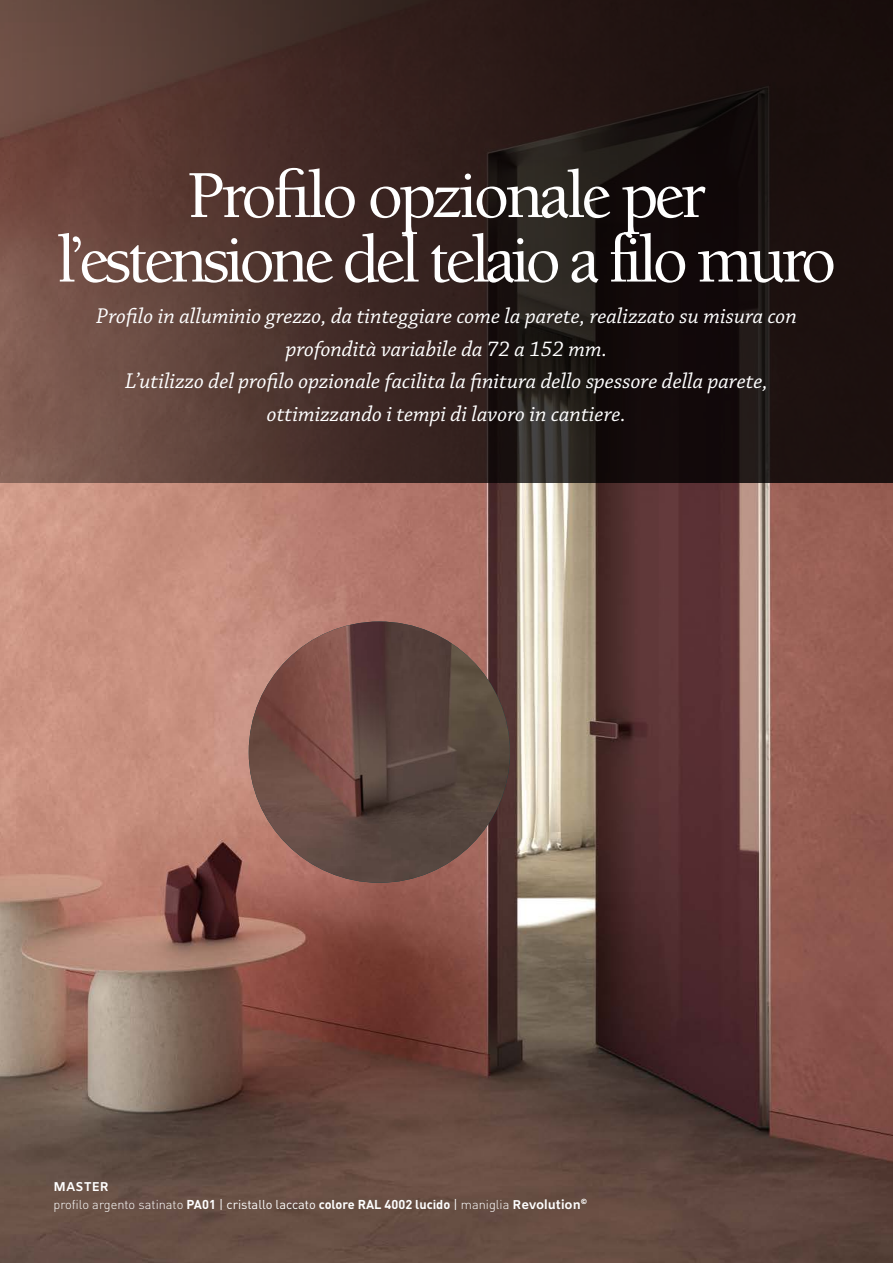
<style>
.page{position:relative;width:893px;height:1263px;background:#fff}
.page>*{position:absolute;margin:0;border:0;box-sizing:border-box;transform-origin:0 0}
.t1{font:500 69px/64.5px "Berkeley";letter-spacing:-.07em;color:#fff;text-align:center}
.t2{font:italic 22.5px/32.5px "Chaparral Pro";color:#fff;text-align:center}
.t3{font:300 12.75px "DIN Pro";color:#fff}
.t4{font:700 12.75px "Amiko";color:#fff}
.s1{font-weight:700}
.s2{font-weight:400}
.s3{font-family:"Amiko";font-weight:700}
</style>
<div class="page">
<img style="left:0;top:483px;width:893px;height:780px">
<svg style="left:0;top:0;width:893px;height:483px;background:#392622"></svg>
<img style="left:249px;top:621px;width:261px;height:262px;border-radius:131px">
<h1 class="t1" style="left:56px;top:164px;width:781px">Profilo opzionale per l’estensione del telaio a filo muro</h1>
<p class="t2" style="left:96px;top:301px;width:702px">Profilo in alluminio grezzo, da tinteggiare come la parete, realizzato su misura con profondità variabile da 72 a 152 mm.<br>L’utilizzo del profilo opzionale facilita la finitura dello spessore della parete, ottimizzando i tempi di lavoro in cantiere.</p>
<p class="t4" style="left:54px;top:1179px;width:57px">MASTER</p>
<p class="t3" style="left:54px;top:1195px;width:535px">profilo argento satinato <span class="s1">PA01</span> <span class="s2">| cristallo laccato</span> <span class="s1">colore RAL 4002 lucido</span> <span class="s2">|</span> maniglia <span class="s3">Revolution</span><sup>©</sup></p>
</div>
